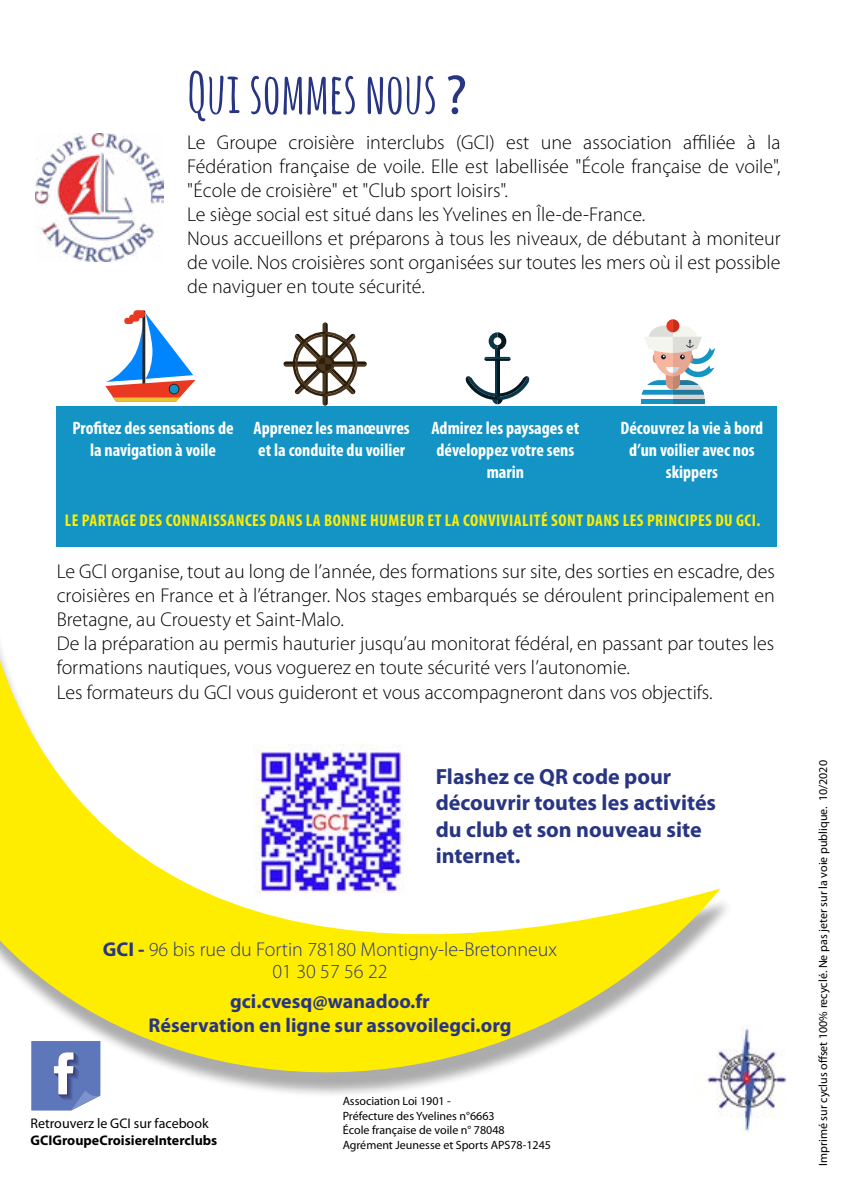
<style>
.page{position:relative;width:851px;height:1191px;background:#fff}
.page>*{position:absolute;margin:0;border:0;box-sizing:border-box;transform-origin:0 0}
.t1{font:56px "Amatic";color:#283583}
.t2{font:700 22px/26.4px "Myriad Pro";color:#283583}
.t3{font:300 20px/24px "Myriad Pro";color:#000}
.t4{font:300 20px/22px "Myriad Pro";color:#283583;text-align:center}
.t5{font:700 20px/24px "Myriad Pro";color:#283583;text-align:center}
.t6{font:700 condensed 18px/22px "Myriad Pro";color:#fff;text-align:center}
.t7{font:700 condensed 17px "Myriad Pro";letter-spacing:.03em;color:#ffed00}
.t8{font:700 14px "Myriad Pro";color:#000}
.t9{font:14px "Myriad Pro";color:#000}
.t10{font:12px/14.4px "Myriad Pro";color:#000}
.s1{font-family:"Myriad Pro"}
.s2{font-weight:700}
</style>
<div class="page">
<svg style="left:0;top:647px;width:720px;height:464px"></svg>
<svg style="left:31px;top:1041px;width:69px;height:69px;background:#7388c1"></svg>
<div style="left:57px;top:406px;width:720px;height:141px;background:#1494c4"></div>
<hr style="left:495px;top:348px;width:2px;height:52px;background:#0a364a">
<hr style="left:497px;top:348px;width:3px;height:52px;background:#05171f">
<svg style="left:484px;top:357px;width:26px;height:4px"></svg>
<svg style="left:488px;top:332px;width:18px;height:18px"></svg>
<svg style="left:465px;top:376px;width:65px;height:28px"></svg>
<svg style="left:641px;top:319px;width:73px;height:85px"></svg>
<svg style="left:283px;top:322px;width:84px;height:84px"></svg>
<hr style="left:142px;top:310px;width:3px;height:80px;background:#262626">
<svg style="left:105px;top:313px;width:90px;height:88px"></svg>
<svg style="left:169px;top:384px;width:10px;height:10px"></svg>
<div style="left:170px;top:385px;width:8px;height:8px;background:#1494c4;border-radius:50%"></div>
<div style="left:124px;top:318px;width:9px;height:6px;background:#eb3821;border-radius:3px"></div>
<div style="left:129px;top:314px;width:10px;height:7px;background:#eb3821;border-radius:3px"></div>
<div style="left:133px;top:310px;width:12px;height:8px;background:#eb3821;border-radius:3px"></div>
<img style="left:35px;top:133px;width:128px;height:129px">
<img style="left:693px;top:1025px;width:94px;height:107px">
<img style="left:254px;top:744px;width:153px;height:153px">
<h1 class="t1" style="left:187px;top:53px;width:282px">QUI SOMMES NOUS <span class="s1">?</span></h1>
<p class="t3" style="left:187px;top:130px;width:595px">Le Groupe croisière interclubs (GCI) est une association affiliée à la Fédération française de voile. Elle est labellisée "École française de voile", "École de croisière" et "Club sport loisirs".<br>Le siège social est situé dans les Yvelines en Île-de-France.<br>Nous accueillons et préparons à tous les niveaux, de débutant à moniteur de voile. Nos croisières sont organisées sur toutes les mers où il est possible de naviguer en toute sécurité.</p>
<p class="t6" style="left:72px;top:416px;width:163px">Profitez des sensations de la navigation à voile</p>
<p class="t6" style="left:253px;top:416px;width:158px;text-align:left">Apprenez les manœuvres et la conduite du voilier</p>
<p class="t6" style="left:431px;top:416px;width:149px">Admirez les paysages et développez votre sens marin</p>
<p class="t6" style="left:620px;top:416px;width:144px">Découvrez la vie à bord d’un voilier avec nos skippers</p>
<p class="t7" style="left:65px;top:510px;width:697px">LE PARTAGE DES CONNAISSANCES DANS LA BONNE HUMEUR ET LA CONVIVIALITÉ SONT DANS LES PRINCIPES DU GCI.</p>
<p class="t3" style="left:57px;top:559px;width:719px">Le GCI organise, tout au long de l’année, des formations sur site, des sorties en escadre, des croisières en France et à l’étranger. Nos stages embarqués se déroulent principalement en Bretagne, au Crouesty et Saint-Malo.<br>De la préparation au permis hauturier jusqu’au monitorat fédéral, en passant par toutes les formations nautiques, vous voguerez en toute sécurité vers l’autonomie.<br>Les formateurs du GCI vous guideront et vous accompagneront dans vos objectifs.</p>
<p class="t2" style="left:435px;top:762px;width:282px">Flashez ce QR code pour découvrir toutes les activités du club et son nouveau site internet.</p>
<p class="t4" style="left:103px;top:938px;width:455px"><span class="s2">GCI -</span> 96 bis rue du Fortin 78180 Montigny-le-Bretonneux<br>01 30 57 56 22</p>
<p class="t5" style="left:148px;top:988px;width:364px">gci.cvesq@wanadoo.fr<br>Réservation en ligne sur assovoilegci.org</p>
<p class="t9" style="left:31px;top:1114px;width:179px">Retrouverz le GCI sur facebook</p>
<p class="t8" style="left:31px;top:1130px;width:188px">GCIGroupeCroisiereInterclubs</p>
<p class="t10" style="left:342px;top:1093px;width:210px">Association Loi 1901 -<br>Préfecture des Yvelines n°6663<br>École française de voile n° 78048<br>Agrément Jeunesse et Sports APS78-1245</p>
<p class="t10" style="left:815px;top:1166px;width:407px;rotate:-90deg">Imprimé sur cyclus offset 100% recyclé. Ne pas jeter sur la voie publique. 10/2020</p>
</div>
